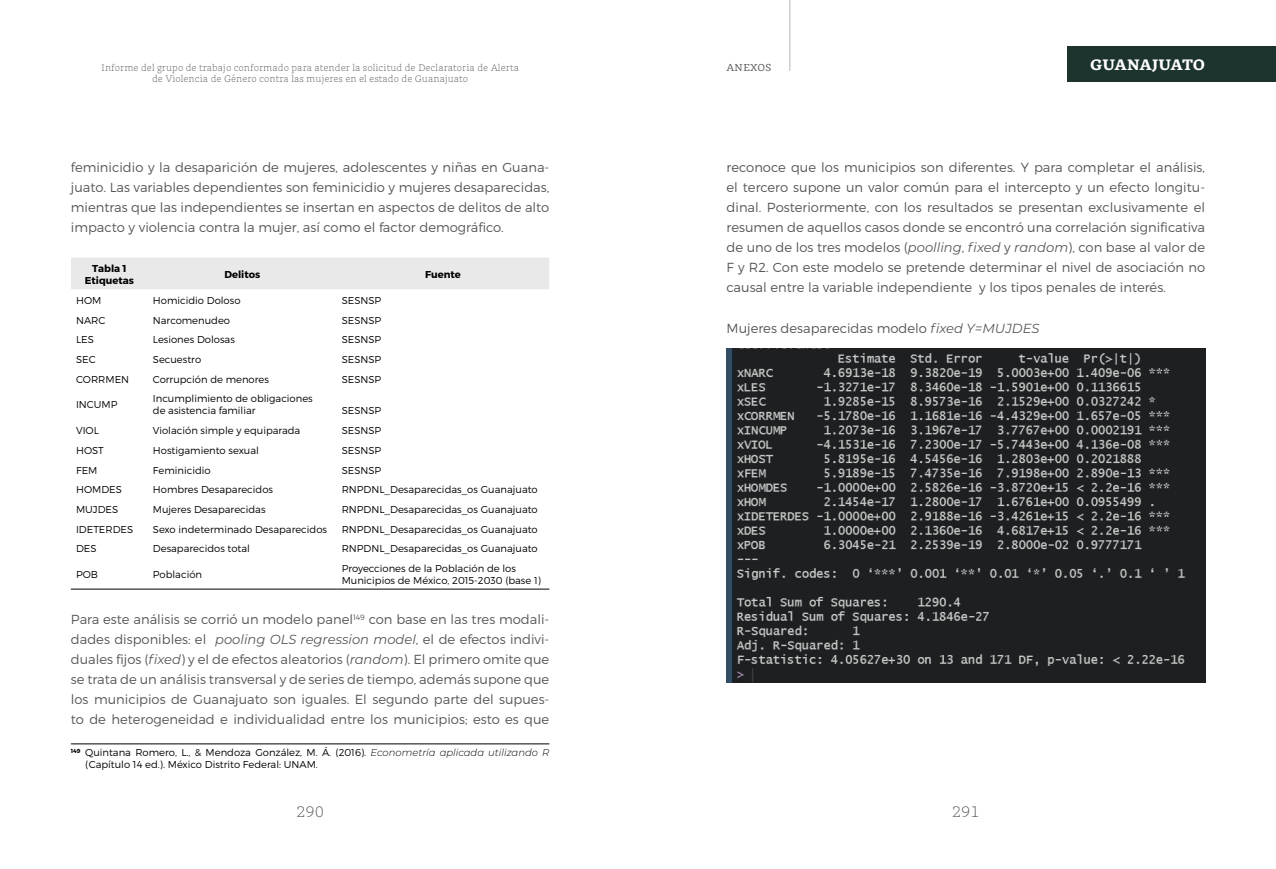
<style>
.page{position:relative;width:1276px;height:869px;background:#fff}
.page>*{position:absolute;margin:0;border:0;box-sizing:border-box;transform-origin:0 0}
.t1{font:900 15px "GMX";letter-spacing:-.02em;color:#fff}
.t2{font:300 15px "GMX";color:#575756}
.t3{font:300 13.12px/20px "Montserrat";color:#575756;text-align:justify}
.t4{font:300 10px/12px "Montserrat";color:#000}
.t5{font:700 10px/12px "Montserrat";color:#000;text-align:center}
.t6{font:10px "GMX";color:#575756}
.t7{font:300 9.38px/11.2px "GMX";color:#575756;text-align:center}
.s1{font-weight:400;font-style:italic}
.s2{font-style:italic}
</style>
<div class="page">
<hr style="left:789px;top:0;width:1px;height:71px;background:#c6c6c6">
<div style="left:1067px;top:46px;width:209px;height:35px;background:#1c332e"></div>
<div style="left:71px;top:258px;width:478px;height:31px;background:#e9e9e9"></div>
<hr style="left:71px;top:588px;width:77px;height:1px;background:#000">
<hr style="left:148px;top:588px;width:189px;height:1px;background:#000">
<hr style="left:337px;top:588px;width:212px;height:1px;background:#000">
<hr style="left:71px;top:743px;width:478px;height:1px;background:#000">
<img style="left:726px;top:348px;width:479px;height:334px">
<p class="t7" style="left:101px;top:62px;width:419px">Informe del grupo de trabajo conformado para atender la solicitud de Declaratoria de Alerta de Violencia de Género contra las mujeres en el estado de Guanajuato</p>
<p class="t6" style="left:726px;top:61px;width:46px">ANEXOS</p>
<p class="t1" style="left:1090px;top:56px;width:116px">GUANAJUATO</p>
<p class="t3" style="left:71px;top:157px;width:480px">feminicidio y la desaparición de mujeres, adolescentes y niñas en Guana&shy;juato. Las variables dependientes son feminicidio y mujeres desaparecidas, mientras que las independientes se insertan en aspectos de delitos de alto impacto y violencia contra la mujer, así como el factor demográfico.</p>
<p class="t5" style="left:85px;top:263px;width:51px">Tabla 1<br>Etiquetas</p>
<p class="t5" style="left:224px;top:269px;width:37px">Delitos</p>
<p class="t5" style="left:425px;top:269px;width:37px">Fuente</p>
<p class="t4" style="left:76px;top:294px;width:27px">HOM</p>
<p class="t4" style="left:153px;top:294px;width:89px">Homicidio Doloso</p>
<p class="t4" style="left:342px;top:294px;width:41px">SESNSP</p>
<p class="t4" style="left:76px;top:314px;width:31px">NARC</p>
<p class="t4" style="left:153px;top:314px;width:79px">Narcomenudeo</p>
<p class="t4" style="left:342px;top:314px;width:41px">SESNSP</p>
<p class="t4" style="left:76px;top:333px;width:19px">LES</p>
<p class="t4" style="left:153px;top:333px;width:84px">Lesiones Dolosas</p>
<p class="t4" style="left:342px;top:333px;width:41px">SESNSP</p>
<p class="t4" style="left:76px;top:353px;width:21px">SEC</p>
<p class="t4" style="left:153px;top:353px;width:50px">Secuestro</p>
<p class="t4" style="left:342px;top:353px;width:41px">SESNSP</p>
<p class="t4" style="left:76px;top:373px;width:55px">CORRMEN</p>
<p class="t4" style="left:153px;top:373px;width:118px">Corrupción de menores</p>
<p class="t4" style="left:342px;top:373px;width:41px">SESNSP</p>
<p class="t4" style="left:76px;top:398px;width:43px">INCUMP</p>
<p class="t4" style="left:153px;top:392px;width:161px">Incumplimiento de obligaciones de asistencia familiar</p>
<p class="t4" style="left:342px;top:404px;width:41px">SESNSP</p>
<p class="t4" style="left:76px;top:424px;width:24px">VIOL</p>
<p class="t4" style="left:153px;top:424px;width:149px">Violación simple y equiparada</p>
<p class="t4" style="left:342px;top:424px;width:41px">SESNSP</p>
<p class="t4" style="left:76px;top:444px;width:29px">HOST</p>
<p class="t4" style="left:153px;top:444px;width:108px">Hostigamiento sexual</p>
<p class="t4" style="left:342px;top:444px;width:41px">SESNSP</p>
<p class="t4" style="left:76px;top:463px;width:23px">FEM</p>
<p class="t4" style="left:153px;top:463px;width:59px">Feminicidio</p>
<p class="t4" style="left:342px;top:463px;width:41px">SESNSP</p>
<p class="t4" style="left:76px;top:483px;width:47px">HOMDES</p>
<p class="t4" style="left:153px;top:483px;width:122px">Hombres Desaparecidos</p>
<p class="t4" style="left:342px;top:483px;width:197px">RNPDNL_Desaparecidas_os Guanajuato</p>
<p class="t4" style="left:76px;top:503px;width:44px">MUJDES</p>
<p class="t4" style="left:153px;top:503px;width:114px">Mujeres Desaparecidas</p>
<p class="t4" style="left:342px;top:503px;width:197px">RNPDNL_Desaparecidas_os Guanajuato</p>
<p class="t4" style="left:76px;top:522px;width:59px">IDETERDES</p>
<p class="t4" style="left:153px;top:522px;width:176px">Sexo indeterminado Desaparecidos</p>
<p class="t4" style="left:342px;top:522px;width:197px">RNPDNL_Desaparecidas_os Guanajuato</p>
<p class="t4" style="left:76px;top:542px;width:22px">DES</p>
<p class="t4" style="left:153px;top:542px;width:99px">Desaparecidos total</p>
<p class="t4" style="left:342px;top:542px;width:197px">RNPDNL_Desaparecidas_os Guanajuato</p>
<p class="t4" style="left:76px;top:568px;width:23px">POB</p>
<p class="t4" style="left:153px;top:568px;width:51px">Población</p>
<p class="t4" style="left:342px;top:562px;width:201px">Proyecciones de la Población de los<br>Municipios de México, 2015-2030 (base 1)</p>
<p class="t3" style="left:71px;top:609px;width:480px">Para este análisis se corrió un modelo panel<sup>149</sup> con base en las tres modali&shy;dades disponibles: el <span class="s1">pooling OLS regression model</span>, el de efectos indivi&shy;duales fijos (<span class="s1">fixed</span>) y el de efectos aleatorios (<span class="s1">random</span>). El primero omite que se trata de un análisis transversal y de series de tiempo, además supone que los municipios de Guanajuato son iguales. El segundo parte del supues&shy;to de heterogeneidad e individualidad entre los municipios; esto es que</p>
<p class="t4" style="left:85px;top:745px;width:466px;text-indent:-14px"><sup>149</sup> Quintana Romero, L., &amp; Mendoza González, M. Á. (2016). <span class="s2">Econometría aplicada utilizando R </span>(Capítulo 14 ed.). México Distrito Federal: UNAM.</p>
<p class="t3" style="left:726px;top:157px;width:480px">reconoce que los municipios son diferentes. Y para completar el análisis, el tercero supone un valor común para el intercepto y un efecto longitu&shy;dinal. Posteriormente, con los resultados se presentan exclusivamente el resumen de aquellos casos donde se encontró una correlación significativa de uno de los tres modelos (<span class="s1">poolling</span>, <span class="s1">fixed</span> y <span class="s1">random</span>), con base al valor de F y R2. Con este modelo se pretende determinar el nivel de asociación no causal entre la variable independiente y los tipos penales de interés.</p>
<p class="t3" style="left:726px;top:317px;width:314px">Mujeres desaparecidas modelo <span class="s1">fixed Y=MUJDES</span></p>
<p class="t2" style="left:296px;top:802px;width:29px">290</p>
<p class="t2" style="left:952px;top:802px;width:29px">291</p>
</div>
